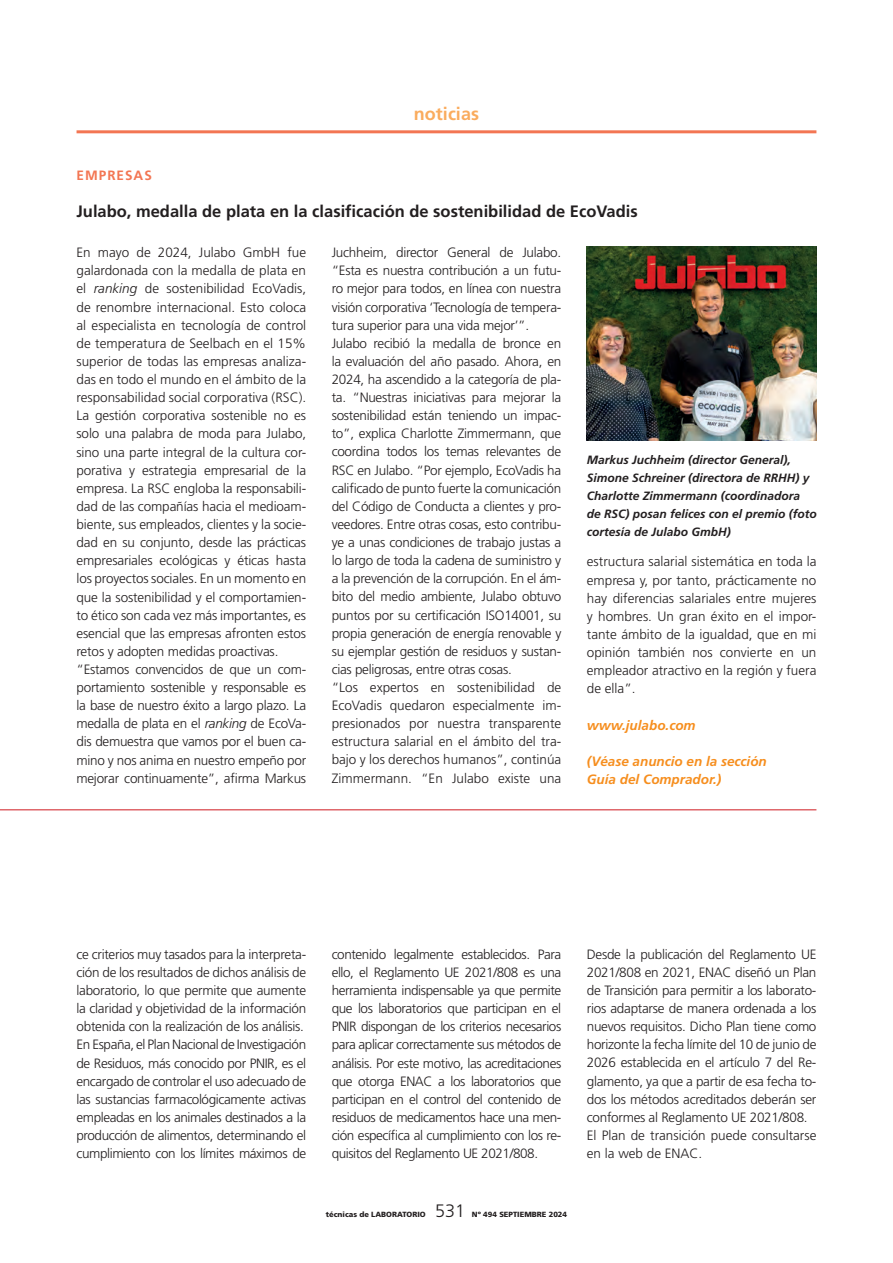
<style>
.page{position:relative;width:893px;height:1263px;background:#fff}
.page>*{position:absolute;margin:0;border:0;box-sizing:border-box;transform-origin:0 0}
.t1{font:700 18px "Frutiger";color:#faac5e}
.t2{font:300 18px "Frutiger";color:#231f20}
.Titolet_NOT{font:700 16.5px "Frutiger";color:#231f20}
.Texto_base_TL{font:300 13.5px/18.1px "Frutiger";letter-spacing:-.02em;color:#231f20;text-align:justify}
.www_NOT{font:italic 700 13.5px "Frutiger";color:#f68e1e}
.Texto_base_TL-2{font:300 13.5px/18.1px "Frutiger";color:#231f20}
.Empresa_NOT{font:700 13.5px "Frutiger";letter-spacing:.075em;color:#f37653}
.Peu_de_foto{font:italic 700 12px/18.1px "Frutiger";color:#231f20}
.t3{font:900 7.5px "Frutiger";color:#231f20}
.s1{font-style:italic}
</style>
<div class="page">
<hr style="left:77px;top:130px;width:739px;height:3px;background:#f37653">
<hr style="left:0;top:809px;width:816px;height:1px;background:#d1232a">
<img style="left:587px;top:247px;width:229px;height:194px">
<h1 class="t1" style="left:414px;top:103px;width:66px">noticias</h1>
<p class="Empresa_NOT" style="left:77px;top:168px;width:77px">EMPRESAS</p>
<p class="Titolet_NOT" style="left:77px;top:201px;width:563px">Julabo, medalla de plata en la clasificación de sostenibilidad de EcoVadis</p>
<p class="Texto_base_TL" style="left:77px;top:243px;width:231px">En mayo de 2024, Julabo GmbH fue galardonada con la medalla de plata en el <span class="s1">ranking</span> de sostenibilidad EcoVadis, de renombre internacional. Esto coloca al especialista en tecnología de control de temperatura de Seelbach en el 15% superior de todas las empresas analiza&shy;das en todo el mundo en el ámbito de la responsabilidad social corporativa (RSC).</p>
<p class="Texto_base_TL" style="left:77px;top:406px;width:231px">La gestión corporativa sostenible no es solo una palabra de moda para Julabo, sino una parte integral de la cultura cor&shy;porativa y estrategia empresarial de la empresa. La RSC engloba la responsabili&shy;dad de las compañías hacia el medioam&shy;biente, sus empleados, clientes y la socie&shy;dad en su conjunto, desde las prácticas empresariales ecológicas y éticas hasta los proyectos sociales. En un momento en que la sostenibilidad y el comportamien&shy;to ético son cada vez más importantes, es esencial que las empresas afronten estos retos y adopten medidas proactivas.</p>
<p class="Texto_base_TL" style="left:77px;top:660px;width:231px">“Estamos convencidos de que un com&shy;portamiento sostenible y responsable es la base de nuestro éxito a largo plazo. La medalla de plata en el <span class="s1">ranking</span> de EcoVa&shy;dis demuestra que vamos por el buen ca&shy;mino y nos anima en nuestro empeño por mejorar continuamente”, afirma Markus</p>
<p class="Texto_base_TL" style="left:332px;top:243px;width:231px">Juchheim, director General de Julabo. “Esta es nuestra contribución a un futu&shy;ro mejor para todos, en línea con nuestra visión corporativa ‘Tecnología de tempera&shy;tura superior para una vida mejor’”.</p>
<p class="Texto_base_TL" style="left:332px;top:334px;width:231px">Julabo recibió la medalla de bronce en la evaluación del año pasado. Ahora, en 2024, ha ascendido a la categoría de pla&shy;ta. “Nuestras iniciativas para mejorar la sostenibilidad están teniendo un impac&shy;to”, explica Charlotte Zimmermann, que coordina todos los temas relevantes de RSC en Julabo. “Por ejemplo, EcoVadis ha calificado de punto fuerte la comunicación del Código de Conducta a clientes y pro&shy;veedores. Entre otras cosas, esto contribu&shy;ye a unas condiciones de trabajo justas a lo largo de toda la cadena de suministro y a la prevención de la corrupción. En el ám&shy;bito del medio ambiente, Julabo obtuvo puntos por su certificación ISO14001, su propia generación de energía renovable y su ejemplar gestión de residuos y sustan&shy;cias peligrosas, entre otras cosas.</p>
<p class="Texto_base_TL" style="left:332px;top:678px;width:231px">“Los expertos en sostenibilidad de EcoVadis quedaron especialmente im&shy;presionados por nuestra transparente estructura salarial en el ámbito del tra&shy;bajo y los derechos humanos”, continúa Zimmermann. “En Julabo existe una</p>
<p class="Peu_de_foto" style="left:587px;top:450px;width:232px">Markus Juchheim (director General), Simone Schreiner (directora de RRHH) y Charlotte Zimmermann (coordinadora de RSC) posan felices con el premio (foto cortesía de Julabo GmbH)</p>
<p class="Texto_base_TL" style="left:587px;top:553px;width:231px">estructura salarial sistemática en toda la empresa y, por tanto, prácticamente no hay diferencias salariales entre mujeres y hombres. Un gran éxito en el impor&shy;tante ámbito de la igualdad, que en mi opinión también nos convierte en un empleador atractivo en la región y fuera de ella”.</p>
<p class="www_NOT" style="left:587px;top:717px;width:110px">www.julabo.com</p>
<p class="www_NOT" style="left:587px;top:753px;width:182px">(Véase anuncio en la sección</p>
<p class="www_NOT" style="left:587px;top:771px;width:136px">Guía del Comprador.)</p>
<p class="Texto_base_TL" style="left:77px;top:945px;width:231px">ce criterios muy tasados para la interpreta&shy;ción de los resultados de dichos análisis de laboratorio, lo que permite que aumente la claridad y objetividad de la información obtenida con la realización de los análisis.</p>
<p class="Texto_base_TL" style="left:77px;top:1036px;width:231px">En España, el Plan Nacional de Investigación de Residuos, más conocido por PNIR, es el encargado de controlar el uso adecuado de las sustancias farmacológicamente activas empleadas en los animales destinados a la producción de alimentos, determinando el cumplimiento con los límites máximos de</p>
<p class="Texto_base_TL" style="left:332px;top:945px;width:231px">contenido legalmente establecidos. Para ello, el Reglamento UE 2021/808 es una herramienta indispensable ya que permite que los laboratorios que participan en el PNIR dispongan de los criterios necesarios para aplicar correctamente sus métodos de análisis. Por este motivo, las acreditaciones que otorga ENAC a los laboratorios que participan en el control del contenido de residuos de medicamentos hace una men&shy;ción específica al cumplimiento con los re&shy;quisitos del Reglamento UE 2021/808.</p>
<p class="Texto_base_TL" style="left:587px;top:945px;width:231px">Desde la publicación del Reglamento UE 2021/808 en 2021, ENAC diseñó un Plan de Transición para permitir a los laborato&shy;rios adaptarse de manera ordenada a los nuevos requisitos. Dicho Plan tiene como horizonte la fecha límite del 10 de junio de 2026 establecida en el artículo 7 del Re&shy;glamento, ya que a partir de esa fecha to&shy;dos los métodos acreditados deberán ser conformes al Reglamento UE 2021/808.</p>
<p class="Texto_base_TL-2" style="left:587px;top:1126px;width:231px">El Plan de transición puede consultarse en la web de ENAC.</p>
<p class="t3" style="left:326px;top:1210px;width:101px">técnicas de LABORATORIO</p>
<h1 class="t2" style="left:435px;top:1200px;width:32px">531</h1>
<p class="t3" style="left:472px;top:1210px;width:97px">Nº 494 SEPTIEMBRE 2024</p>
</div>
